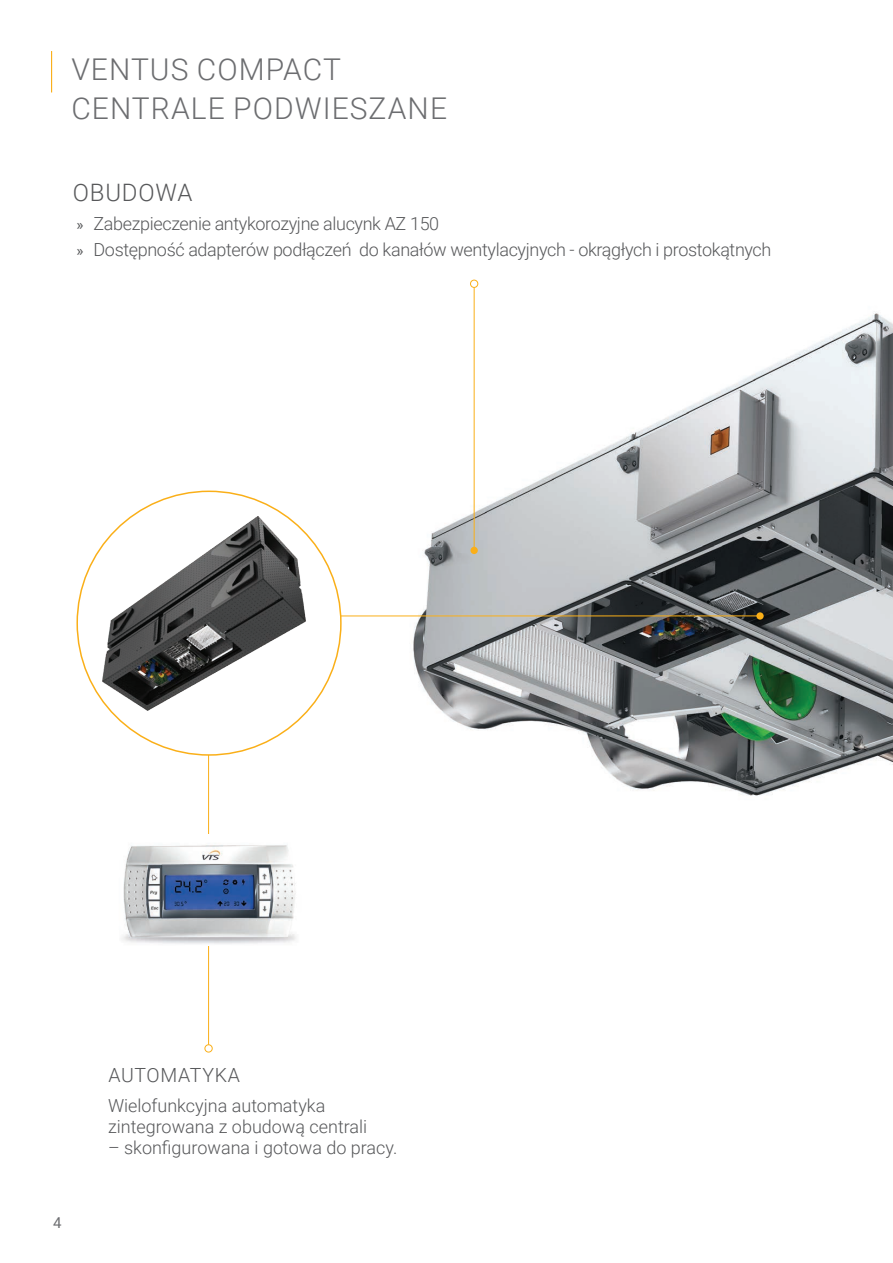
<style>
.page{position:relative;width:893px;height:1263px;background:#fff}
.page>*{position:absolute;margin:0;border:0;box-sizing:border-box;transform-origin:0 0}
.naglowek1{font:300 30px/39px "Roboto";letter-spacing:.035em;color:#6c6d70}
.naglowek_tekstu{font:300 24px "Roboto";letter-spacing:.035em;color:#57585a}
.naglowek_tekstu-2{font:300 19.5px "Roboto";letter-spacing:.035em;color:#57585a}
.wypunktowanie{font:300 18px "Roboto";letter-spacing:-.02em;color:#57585a}
.wypunktowanie-2{font:300 18px/21px "Roboto";color:#57585a}
.t1{font:15px "Roboto";color:#6c6d70}
.s1{font-weight:400;font-size:15px}
</style>
<div class="page">
<img style="left:350px;top:279px;width:543px;height:517px">
<hr style="left:128px;top:615px;width:631px;height:1px;background:#faaf18">
<div style="left:756px;top:612px;width:8px;height:8px;background:#faaf18;border-radius:50%"></div>
<hr style="left:208px;top:657px;width:1px;height:392px;background:#faaf18">
<div style="left:205px;top:1045px;width:7px;height:7px;background:#fff;border-radius:50%"></div>
<div style="left:205px;top:1044px;width:8px;height:8px;border:1px solid #faaf18;border-radius:50%"></div>
<div style="left:77px;top:491px;width:264px;height:264px;background:#fff;border-radius:50%"></div>
<img style="left:79px;top:504px;width:262px;height:227px">
<img style="left:121px;top:835px;width:175px;height:111px">
<hr style="left:474px;top:284px;width:1px;height:266px;background:#faaf18">
<div style="left:470px;top:280px;width:8px;height:7px;background:#fff;border-radius:50%"></div>
<div style="left:470px;top:280px;width:8px;height:8px;border:1px solid #faaf18;border-radius:50%"></div>
<div style="left:470px;top:547px;width:8px;height:7px;background:#faaf18;border-radius:50%"></div>
<hr style="left:51px;top:51px;width:1px;height:41px;background:#faaf18">
<p class="naglowek1" style="left:71px;top:48px;width:377px">VENTUS COMPACT<br>CENTRALE PODWIESZANE</p>
<p class="naglowek_tekstu" style="left:73px;top:175px;width:121px">OBUDOWA</p>
<p class="wypunktowanie" style="left:77px;top:211px;width:364px"><span class="s1">»</span> Zabezpieczenie antykorozyjne alucynk AZ 150</p>
<p class="wypunktowanie" style="left:77px;top:237px;width:696px"><span class="s1">»</span> Dostępność adapterów podłączeń do kanałów wentylacyjnych - okrągłych i prostokątnych</p>
<p class="t1" style="left:53px;top:1212px;width:10px">4</p>
<p class="naglowek_tekstu-2" style="left:108px;top:1061px;width:133px">AUTOMATYKA</p>
<p class="wypunktowanie-2" style="left:108px;top:1094px;width:261px">Wielofunkcyjna automatyka zintegrowana z obudową centrali</p>
<p class="wypunktowanie-2" style="left:108px;top:1136px;width:291px">– skonfigurowana i gotowa do pracy.</p>
</div>
